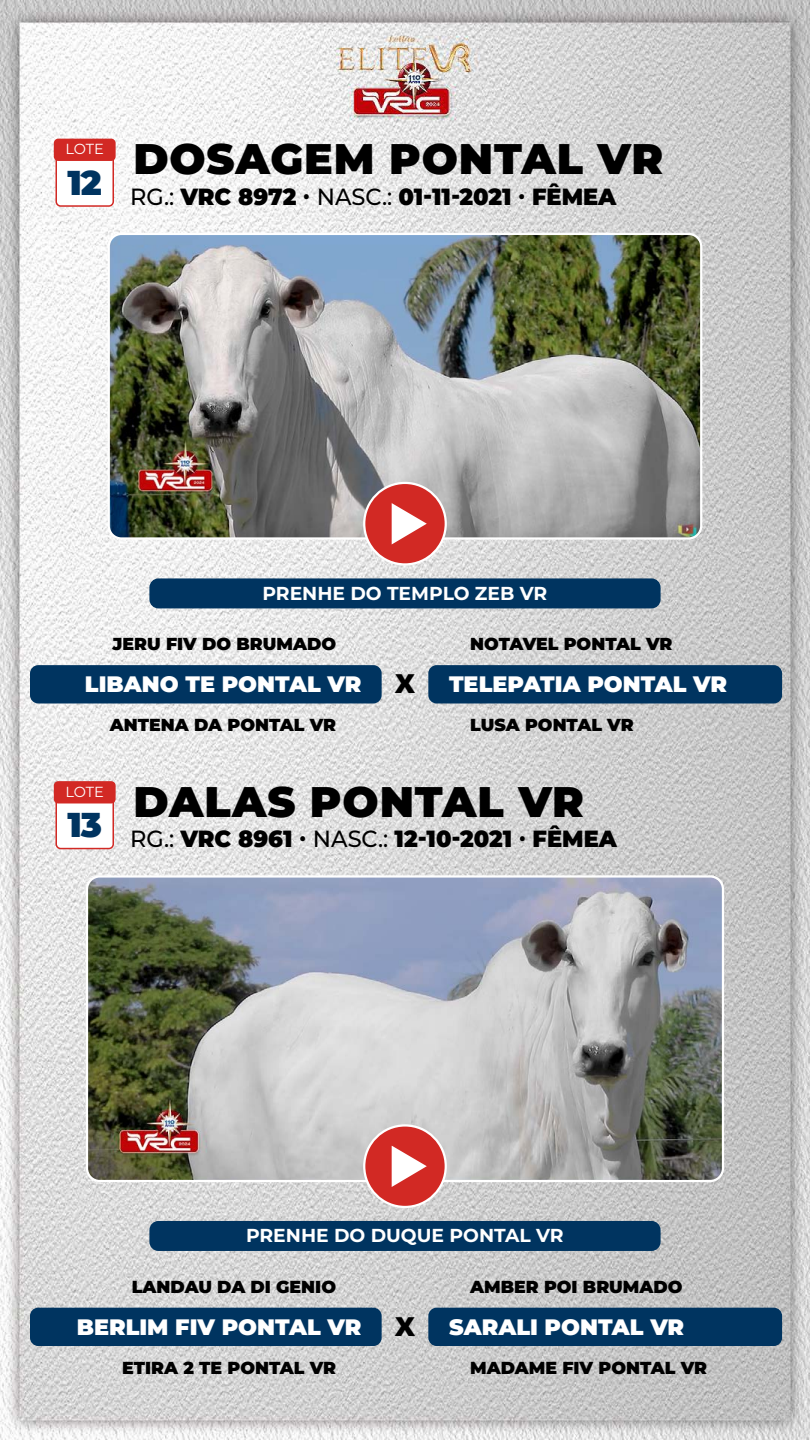
<style>
.page{position:relative;width:810px;height:1440px;background:#fff}
.page>*{position:absolute;margin:0;border:0;box-sizing:border-box;transform-origin:0 0}
.t1{font:900 42.75px "Montserrat";letter-spacing:.02em;color:#000}
.t2{font:900 34.5px "Montserrat";color:#003460}
.t3{font:900 26.17px "Arial";color:#000}
.t4{font:900 23.4px "Montserrat";color:#000;scale:.96 1}
.t5{font:900 22.35px "Montserrat";color:#fff}
.t6{font:700 18.75px "Montserrat";color:#fff}
.t7{font:900 17.4px "Montserrat";color:#000}
.t8{font:14.55px "Montserrat";letter-spacing:-.01em;color:#fff}
.s1{font-weight:500}
.s2{font-weight:600}
</style>
<div class="page">
<img style="left:0;top:0;width:810px;height:1440px">
<img style="left:87px;top:876px;width:636px;height:305px">
<div style="left:86px;top:875px;width:638px;height:307px;border:2px solid #fff;border-radius:13px"></div>
<div style="left:364px;top:1125px;width:82px;height:82px;background:#d22924;border-radius:50%"></div>
<div style="left:363px;top:1124px;width:84px;height:84px;border:2px solid #fff;border-radius:50%"></div>
<svg style="left:391px;top:1145px;width:36px;height:42px"></svg>
<img style="left:109px;top:234px;width:592px;height:304px">
<div style="left:108px;top:233px;width:594px;height:307px;border:2px solid #fff;border-radius:13px"></div>
<div style="left:364px;top:483px;width:82px;height:81px;background:#d22924;border-radius:50%"></div>
<div style="left:363px;top:482px;width:84px;height:84px;border:2px solid #fff;border-radius:50%"></div>
<svg style="left:391px;top:503px;width:36px;height:41px"></svg>
<div style="left:30px;top:1308px;width:352px;height:38px;background:#003460;border-radius:8px"></div>
<div style="left:428px;top:1308px;width:354px;height:38px;background:#003460;border-radius:8px"></div>
<div style="left:56px;top:792px;width:57px;height:57px;background:#fff;border-radius:4px"></div>
<div style="left:56px;top:791px;width:58px;height:58px;border:2px solid #d22924;border-radius:4px"></div>
<div style="left:54px;top:781px;width:62px;height:22px;background:#d22924;border-radius:4px"></div>
<div style="left:149px;top:1221px;width:512px;height:30px;background:#003460;border-radius:9px"></div>
<div style="left:30px;top:665px;width:352px;height:38px;background:#003460;border-radius:8px"></div>
<div style="left:428px;top:665px;width:354px;height:38px;background:#003460;border-radius:8px"></div>
<div style="left:56px;top:150px;width:57px;height:56px;background:#fff;border-radius:4px"></div>
<div style="left:56px;top:149px;width:58px;height:58px;border:2px solid #d22924;border-radius:4px"></div>
<div style="left:54px;top:139px;width:62px;height:22px;background:#d22924;border-radius:4px"></div>
<div style="left:149px;top:578px;width:512px;height:30px;background:#003460;border-radius:9px"></div>
<p class="t8" style="left:65px;top:139px;width:40px">LOTE</p>
<h2 class="t2" style="left:68px;top:157px;width:36px">12</h2>
<h1 class="t1" style="left:133px;top:127px;width:531px">DOSAGEM PONTAL VR</h1>
<h3 class="t4" style="left:130px;top:179px;width:508px"><span class="s1">RG.:</span> VRC 8972 <span class="s2">•</span> <span class="s1">NASC.:</span> 01-11-2021 <span class="s2">•</span> FÊMEA</h3>
<p class="t6" style="left:262px;top:579px;width:286px">PRENHE DO TEMPLO ZEB VR</p>
<p class="t7" style="left:113px;top:631px;width:225px">JERU FIV DO BRUMADO</p>
<p class="t7" style="left:470px;top:631px;width:204px">NOTAVEL PONTAL VR</p>
<p class="t5" style="left:85px;top:667px;width:278px">LIBANO TE PONTAL VR</p>
<h3 class="t3" style="left:395px;top:665px;width:22px">X</h3>
<p class="t5" style="left:449px;top:667px;width:279px">TELEPATIA PONTAL VR</p>
<p class="t7" style="left:110px;top:712px;width:228px">ANTENA DA PONTAL VR</p>
<p class="t7" style="left:470px;top:712px;width:165px">LUSA PONTAL VR</p>
<p class="t8" style="left:65px;top:782px;width:40px">LOTE</p>
<h2 class="t2" style="left:67px;top:799px;width:36px">13</h2>
<h1 class="t1" style="left:133px;top:769px;width:452px">DALAS PONTAL VR</h1>
<h3 class="t4" style="left:130px;top:822px;width:509px"><span class="s1">RG.:</span> VRC 8961 <span class="s2">•</span> <span class="s1">NASC.:</span> 12-10-2021 <span class="s2">•</span> FÊMEA</h3>
<p class="t6" style="left:246px;top:1222px;width:319px">PRENHE DO DUQUE PONTAL VR</p>
<p class="t7" style="left:132px;top:1273px;width:206px">LANDAU DA DI GENIO</p>
<p class="t7" style="left:470px;top:1273px;width:214px">AMBER POI BRUMADO</p>
<p class="t5" style="left:77px;top:1310px;width:286px">BERLIM FIV PONTAL VR</p>
<h3 class="t3" style="left:395px;top:1307px;width:22px">X</h3>
<p class="t5" style="left:449px;top:1310px;width:237px">SARALI PONTAL VR</p>
<p class="t7" style="left:122px;top:1355px;width:215px">ETIRA 2 TE PONTAL VR</p>
<p class="t7" style="left:470px;top:1355px;width:238px">MADAME FIV PONTAL VR</p>
</div>
